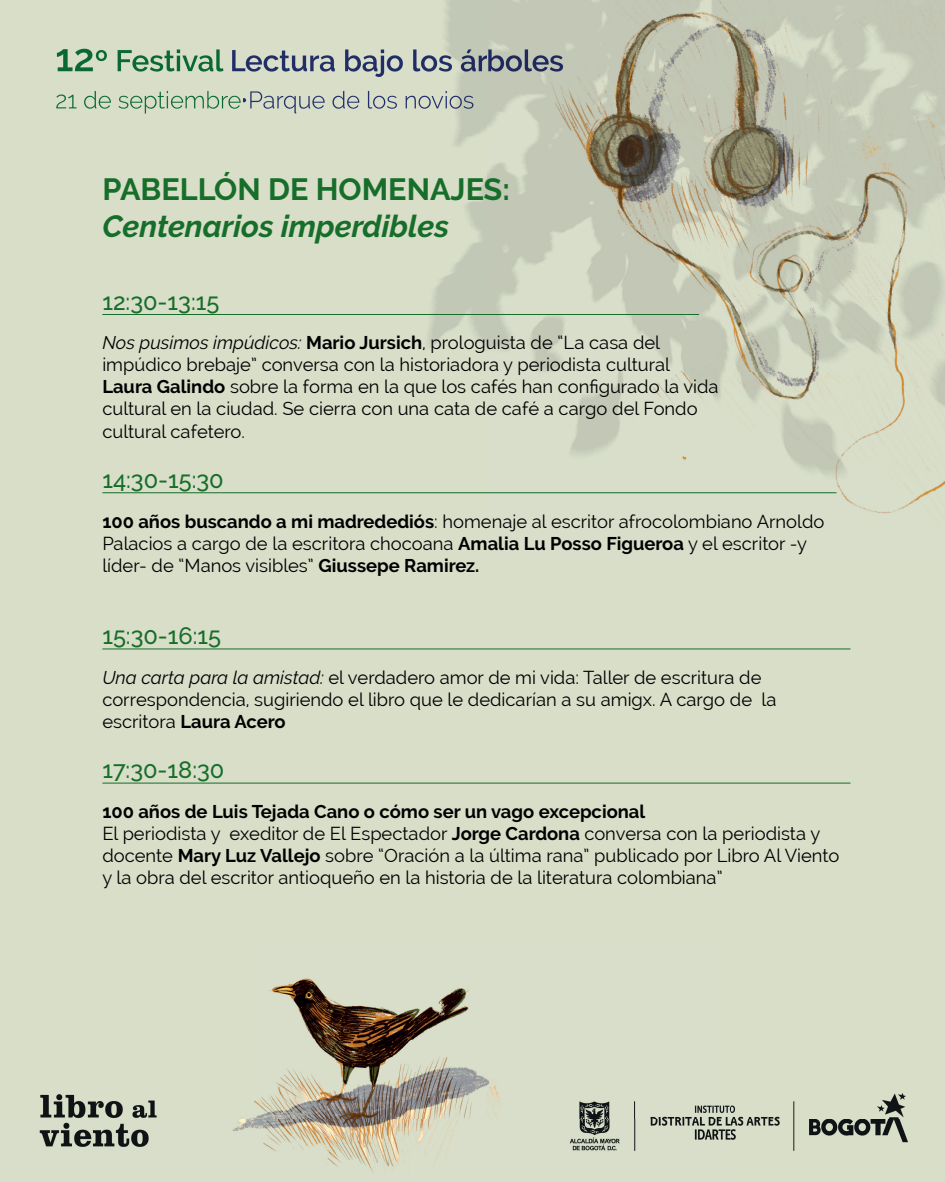
<style>
.page{position:relative;width:945px;height:1182px;background:#fff}
.page>*{position:absolute;margin:0;border:0;box-sizing:border-box;transform-origin:0 0}
.t1{font:italic 700 30.62px "Raleway";color:#166e2a}
.t2{font:700 30.62px "Raleway";color:#166e2a}
.t3{font:500 23.62px "Raleway";color:#166e2a}
.t4{font:18.38px/22.1px "Raleway";color:#000001}
.s1{font-style:italic}
.s2{font-weight:700}
</style>
<div class="page">
<img style="left:0;top:0;width:945px;height:1181px">
<hr style="left:102px;top:314px;width:597px;height:1px;background:#166e2a">
<hr style="left:102px;top:492px;width:734px;height:1px;background:#166e2a">
<hr style="left:102px;top:648px;width:748px;height:1px;background:#166e2a">
<hr style="left:102px;top:782px;width:748px;height:1px;background:#166e2a">
<h1 class="t2" style="left:102px;top:172px;width:409px">PABELLÓN DE HOMENAJES:</h1>
<h1 class="t1" style="left:102px;top:209px;width:348px">Centenarios imperdibles</h1>
<p class="t3" style="left:102px;top:288px;width:118px">12:30-13:15</p>
<p class="t4" style="left:102px;top:331px;width:618px"><span class="s1">Nos pusimos impúdicos:</span> <span class="s2">Mario Jursich</span>, prologuista de “La casa del impúdico brebaje” conversa con la historiadora y periodista cultural <span class="s2">Laura Galindo</span> sobre la forma en la que los cafés han configurado la vida cultural en la ciudad. Se cierra con una cata de café a cargo del Fondo cultural cafetero.</p>
<p class="t3" style="left:102px;top:466px;width:123px">14:30-15:30</p>
<p class="t4" style="left:102px;top:510px;width:724px"><span class="s2">100 años buscando a mi madredediós</span>: homenaje al escritor afrocolombiano Arnoldo<br>Palacios a cargo de la escritora chocoana <span class="s2">Amalia Lu Posso Figueroa</span> y el escritor -y líder- de “Manos visibles” <span class="s2">Giussepe Ramirez.</span></p>
<p class="t3" style="left:102px;top:622px;width:120px">15:30-16:15</p>
<p class="t4" style="left:102px;top:666px;width:676px"><span class="s1">Una carta para la amistad:</span> el verdadero amor de mi vida: Taller de escritura de correspondencia, sugiriendo el libro que le dedicarían a su amigx. A cargo de la escritora <span class="s2">Laura Acero</span></p>
<p class="t3" style="left:102px;top:756px;width:124px">17:30-18:30</p>
<p class="t4" style="left:102px;top:800px;width:739px"><span class="s2">100 años de Luis Tejada Cano o cómo ser un vago excepcional<br></span>El periodista y exeditor de El Espectador <span class="s2">Jorge Cardona</span> conversa con la periodista y docente <span class="s2">Mary Luz Vallejo</span> sobre “Oración a la última rana” publicado por Libro Al Viento y la obra del escritor antioqueño en la historia de la literatura colombiana”</p>
</div>
